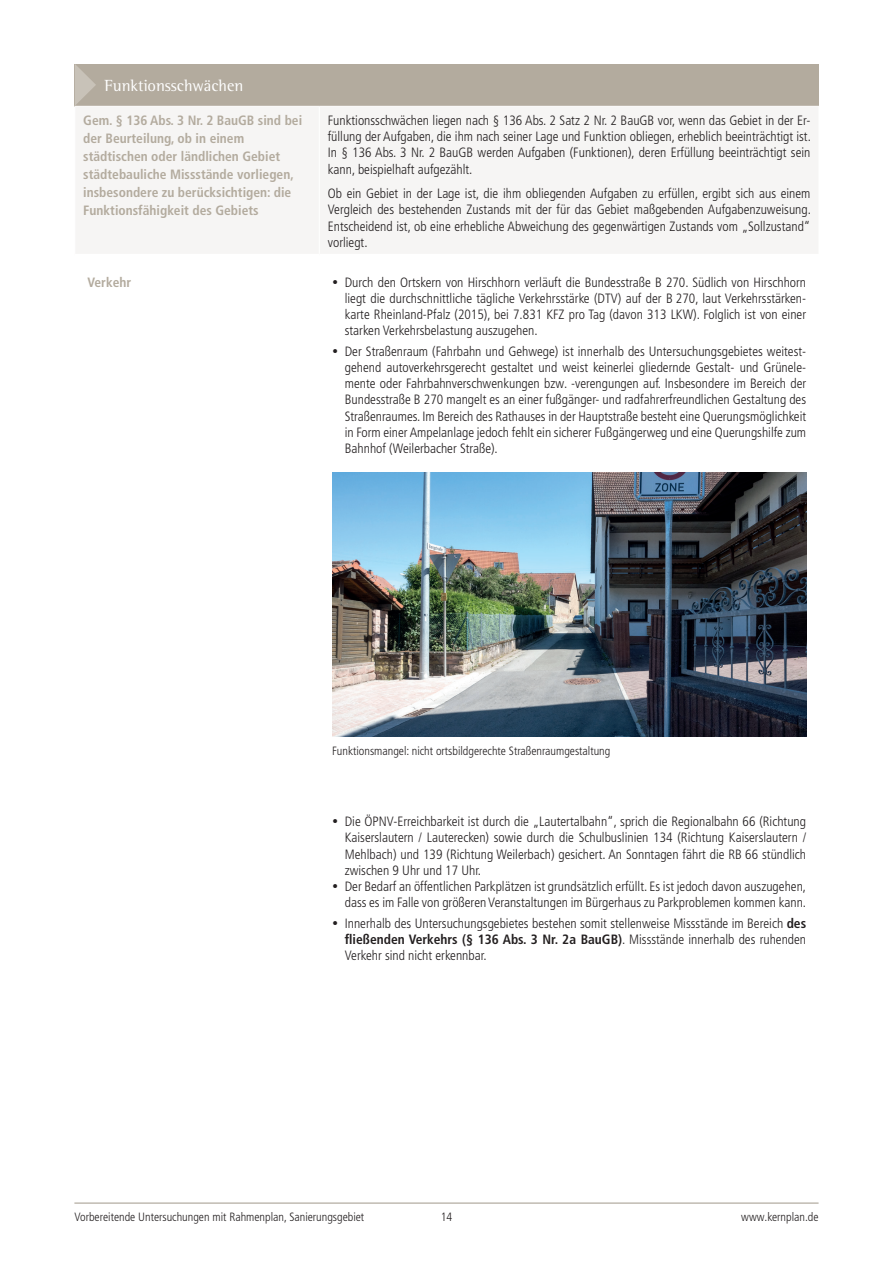
<style>
.page{position:relative;width:893px;height:1263px;background:#fff}
.page>*{position:absolute;margin:0;border:0;box-sizing:border-box;transform-origin:0 0}
.t1{font:16.5px "Rotis Semi Serif Std";color:#fff}
.t2{font:300 condensed 13.5px/16.2px "Frutiger LT Pro";color:#231f20;text-align:justify}
.t3{font:700 condensed 13.5px/18px "Frutiger LT Pro";color:#b3ab9e}
.t4{font:300 condensed 12px "Frutiger LT Pro";color:#231f20}
.s1{font-weight:700}
</style>
<div class="page">
<hr style="left:74px;top:1203px;width:745px;height:1px;background:#a1988a">
<div style="left:75px;top:64px;width:744px;height:42px;background:#b3ab9e"></div>
<div style="left:76px;top:107px;width:742px;height:146px;background:#f6f5f4"></div>
<hr style="left:319px;top:107px;width:1px;height:147px;background:#fff">
<svg style="left:75px;top:64px;width:21px;height:42px"></svg>
<img style="left:332px;top:473px;width:474px;height:263px">
<p class="t1" style="left:105px;top:76px;width:140px">Funktionsschwächen</p>
<p class="t3" style="left:83px;top:111px;width:220px">Gem. § 136 Abs. 3 Nr. 2 BauGB sind bei der Beurteilung, ob in einem städtischen oder ländlichen Gebiet städtebauliche Missstände vorliegen, insbesondere zu berücksichtigen: die Funktionsfähigkeit des Gebiets</p>
<p class="t2" style="left:328px;top:112px;width:485px">Funktionsschwächen liegen nach § 136 Abs. 2 Satz 2 Nr. 2 BauGB vor, wenn das Gebiet in der Er&shy;füllung der Aufgaben, die ihm nach seiner Lage und Funktion obliegen, erheblich beeinträchtigt ist.<br>In § 136 Abs. 3 Nr. 2 BauGB werden Aufgaben (Funktionen), deren Erfüllung beeinträchtigt sein kann, beispielhaft aufgezählt.</p>
<p class="t2" style="left:328px;top:186px;width:485px">Ob ein Gebiet in der Lage ist, die ihm obliegenden Aufgaben zu erfüllen, ergibt sich aus einem Vergleich des bestehenden Zustands mit der für das Gebiet maßgebenden Aufgabenzuweisung.<br>Entscheidend ist, ob eine erhebliche Abweichung des gegenwärtigen Zustands vom „Sollzustand“ vorliegt.</p>
<p class="t3" style="left:88px;top:273px;width:45px">Verkehr</p>
<p class="t2" style="left:345px;top:274px;width:463px;text-indent:-13px">• Durch den Ortskern von Hirschhorn verläuft die Bundesstraße B 270. Südlich von Hirschhorn liegt die durchschnittliche tägliche Verkehrsstärke (DTV) auf der B 270, laut Verkehrsstärken&shy;karte Rheinland-Pfalz (2015), bei 7.831 KFZ pro Tag (davon 313 LKW). Folglich ist von einer starken Verkehrsbelastung auszugehen.</p>
<p class="t2" style="left:345px;top:343px;width:463px;text-indent:-13px">• Der Straßenraum (Fahrbahn und Gehwege) ist innerhalb des Untersuchungsgebietes weitest&shy;gehend autoverkehrsgerecht gestaltet und weist keinerlei gliedernde Gestalt- und Grünele&shy;mente oder Fahrbahnverschwenkungen bzw. -verengungen auf. Insbesondere im Bereich der Bundesstraße B 270 mangelt es an einer fußgänger- und radfahrerfreundlichen Gestaltung des Straßenraumes. Im Bereich des Rathauses in der Hauptstraße besteht eine Querungsmöglichkeit in Form einer Ampelanlage jedoch fehlt ein sicherer Fußgängerweg und eine Querungshilfe zum Bahnhof (Weilerbacher Straße).</p>
<p class="t4" style="left:332px;top:744px;width:280px">Funktionsmangel: nicht ortsbildgerechte Straßenraumgestaltung</p>
<p class="t2" style="left:345px;top:813px;width:463px;text-indent:-13px">• Die ÖPNV-Erreichbarkeit ist durch die „Lautertalbahn“, sprich die Regionalbahn 66 (Richtung Kaiserslautern / Lauterecken) sowie durch die Schulbuslinien 134 (Richtung Kaiserslautern / Mehlbach) und 139 (Richtung Weilerbach) gesichert. An Sonntagen fährt die RB 66 stündlich zwischen 9 Uhr und 17 Uhr.</p>
<p class="t2" style="left:332px;top:878px;width:476px;text-align:right">• Der Bedarf an öffentlichen Parkplätzen ist grundsätzlich erfüllt. Es ist jedoch davon auszugehen, dass es im Falle von größeren Veranstaltungen im Bürgerhaus zu Parkproblemen kommen kann.</p>
<p class="t2" style="left:345px;top:915px;width:463px;text-indent:-13px">• Innerhalb des Untersuchungsgebietes bestehen somit stellenweise Missstände im Bereich <span class="s1">des fließenden Verkehrs (§ 136 Abs. 3 Nr. 2a BauGB)</span>. Missstände innerhalb des ruhenden Verkehr sind nicht erkennbar.</p>
<p class="t4" style="left:74px;top:1210px;width:291px">Vorbereitende Untersuchungen mit Rahmenplan, Sanierungsgebiet</p>
<p class="t4" style="left:441px;top:1210px;width:13px">14</p>
<p class="t4" style="left:741px;top:1210px;width:79px">www.kernplan.de</p>
</div>
